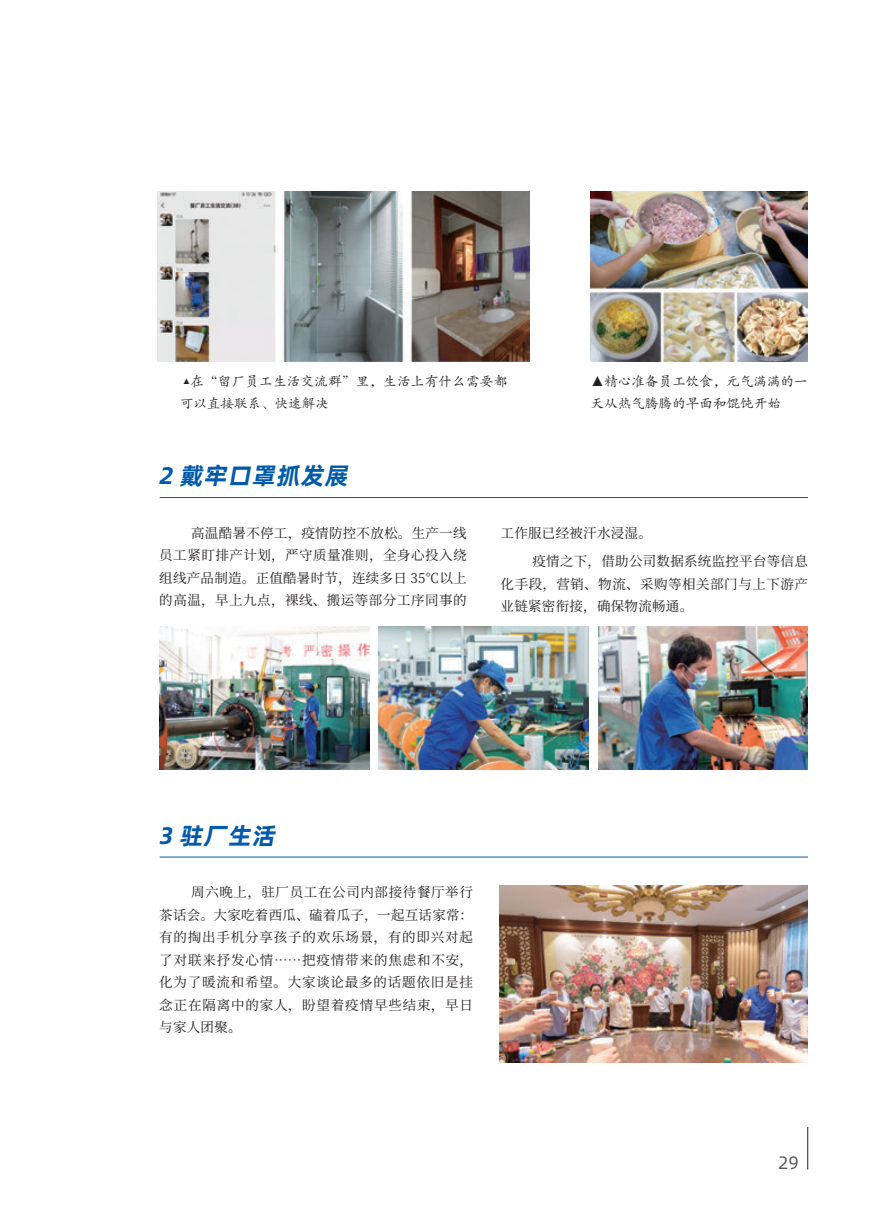
<style>
.page{position:relative;width:893px;height:1212px;background:#fff}
.page>*{position:absolute;margin:0;border:0;box-sizing:border-box;transform-origin:0 0}
.t1{font:italic 24px "Alibaba Pu Hui Ti B";color:#015aaa}
.t2{font:18px "Alibaba Sans";color:#57585a}
.思源宋体{font:13.5px/22.5px "Source Han Serif SC";letter-spacing:.04em;color:#231f20;text-align:justify}
.楷体结尾{font:13.5px/22.5px "FZKTK GBK1 0";letter-spacing:.025em;color:#231f20}
.楷体结尾-2{font:13.5px/22.5px "FZKTK GBK1 0";letter-spacing:.005em;color:#231f20}
.思源宋体-2{font:13.5px "Source Han Serif SC";letter-spacing:.02em;color:#231f20}
</style>
<div class="page">
<hr style="left:807px;top:1127px;width:1px;height:42px;background:#231f20">
<hr style="left:160px;top:497px;width:648px;height:1px;background:#015aaa">
<hr style="left:160px;top:857px;width:648px;height:1px;background:#015aaa">
<img style="left:158px;top:191px;width:371px;height:170px">
<img style="left:591px;top:191px;width:217px;height:170px">
<img style="left:160px;top:627px;width:209px;height:143px">
<img style="left:379px;top:627px;width:210px;height:143px">
<img style="left:598px;top:627px;width:210px;height:143px">
<img style="left:499px;top:885px;width:308px;height:178px">
<p class="楷体结尾" style="left:180px;top:370px;width:329px"><sup>▲</sup>在“留厂员工生活交流群”里，生活上有什么需要都可以直接联系、快速解决</p>
<p class="楷体结尾-2" style="left:591px;top:370px;width:218px">▲精心准备员工饮食，元气满满的一天从热气腾腾的早面和馄饨开始</p>
<p class="t1" style="left:158px;top:457px;width:197px">2 戴牢口罩抓发展</p>
<p class="思源宋体" style="left:159px;top:522px;width:309px;text-indent:32px">高温酷暑不停工，疫情防控不放松。生产一线员工紧盯排产计划，严守质量准则，全身心投入绕组线产品制造。正值酷暑时节，连续多日 35℃以上的高温，早上九点，裸线、搬运等部分工序同事的</p>
<p class="思源宋体-2" style="left:501px;top:525px;width:153px">工作服已经被汗水浸湿。</p>
<p class="思源宋体" style="left:501px;top:550px;width:309px;text-indent:32px">疫情之下，借助公司数据系统监控平台等信息化手段，营销、物流、采购等相关部门与上下游产业链紧密衔接，确保物流畅通。</p>
<p class="t1" style="left:158px;top:816px;width:125px">3 驻厂生活</p>
<p class="思源宋体" style="left:159px;top:881px;width:315px;text-indent:32px">周六晚上，驻厂员工在公司内部接待餐厅举行茶话会。大家吃着西瓜、磕着瓜子，一起互话家常：有的掏出手机分享孩子的欢乐场景，有的即兴对起了对联来抒发心情……把疫情带来的焦虑和不安，化为了暖流和希望。大家谈论最多的话题依旧是挂念正在隔离中的家人，盼望着疫情早些结束，早日与家人团聚。</p>
<h2 class="t2" style="left:778px;top:1149px;width:22px">29</h2>
</div>
